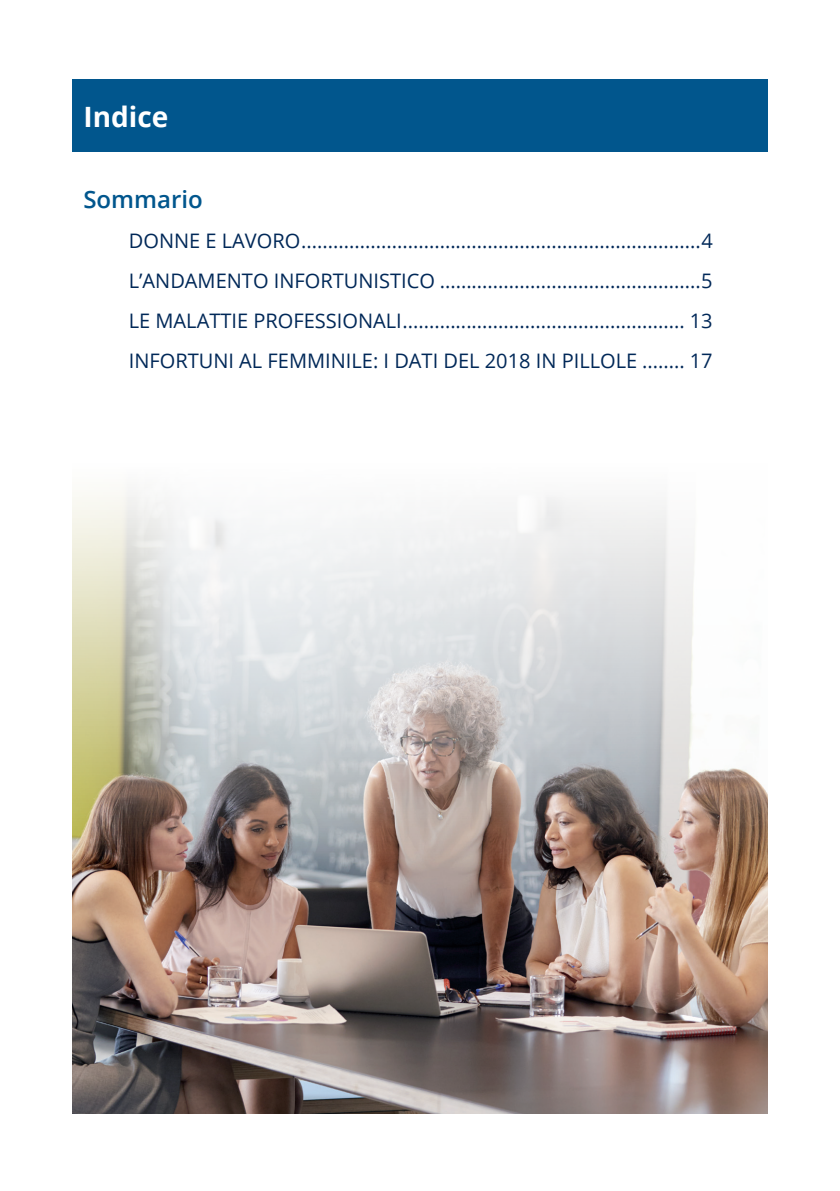
<style>
.page{position:relative;width:840px;height:1191px;background:#fff}
.page>*{position:absolute;margin:0;border:0;box-sizing:border-box;transform-origin:0 0}
.t1{font:700 28px "Open Sans";color:#fff}
.t2{font:600 24px "Open Sans";color:#01568d}
.t3{font:20px/40px "Open Sans";color:#002858;text-align:justify}
</style>
<div class="page">
<div style="left:72px;top:80px;width:695px;height:72px;background:#01568d"></div>
<img style="left:72px;top:492px;width:695px;height:621px">
<h1 class="t1" style="left:83px;top:97px;width:86px">Indice</h1>
<p class="t2" style="left:83px;top:183px;width:121px">Sommario</p>
<p class="t3" style="left:129px;top:221px;width:585px">DONNE E LAVORO...........................................................................4<br>L’ANDAMENTO INFORTUNISTICO .................................................5<br>LE MALATTIE PROFESSIONALI..................................................... 13<br>INFORTUNI AL FEMMINILE: I DATI DEL 2018 IN PILLOLE ........ 17</p>
</div>
